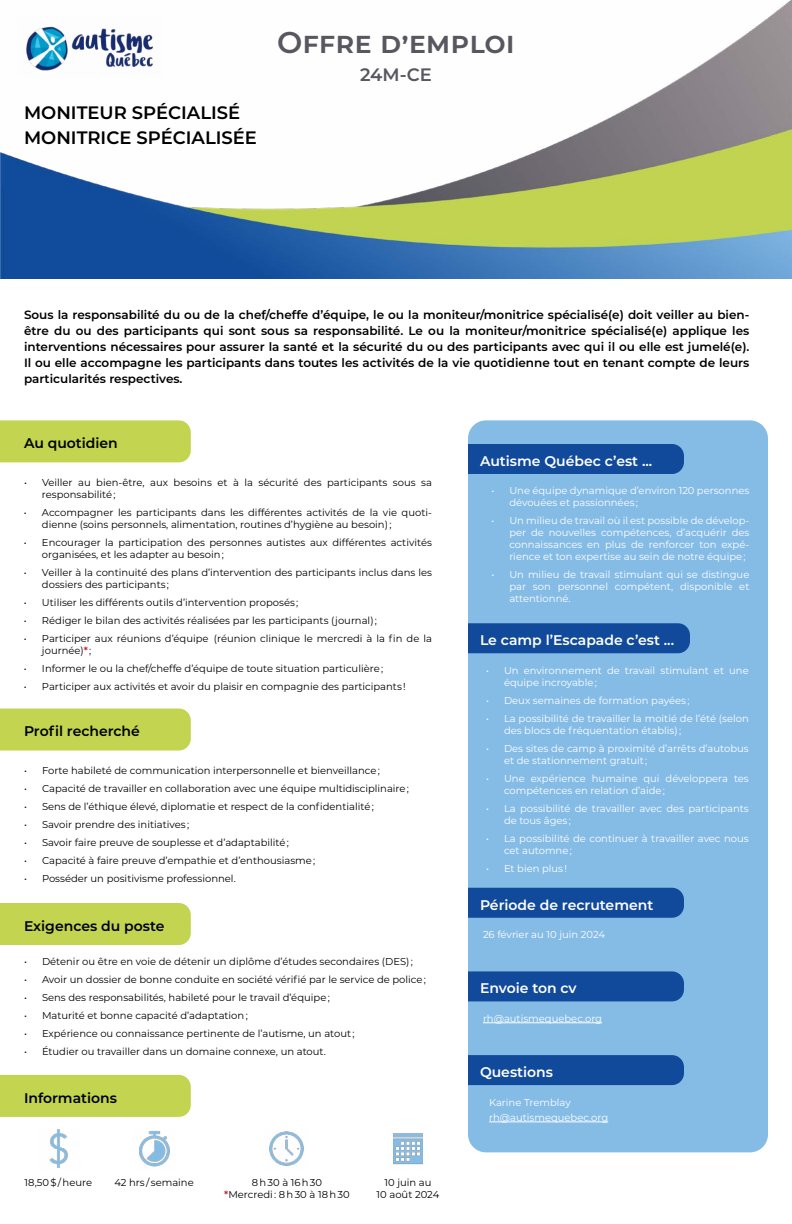
<style>
.page{position:relative;width:792px;height:1224px;background:#fff}
.page>*{position:absolute;margin:0;border:0;box-sizing:border-box;transform-origin:0 0}
.t1{font:600 30px "Montserrat";color:#58565f}
.t2{font:600 18px/24.6px "Montserrat";color:#000}
.t3{font:600 18px "Montserrat";color:#58565f}
.t4{font:600 14px "Montserrat";color:#fff}
.t5{font:600 14px "Montserrat";color:#000}
.t6{font:600 12px/16px "Montserrat";color:#000;text-align:justify}
.t7{font:10px/12px "Montserrat";color:#000}
.t8{font:10px/12px "Montserrat";color:#fff}
.s1{font-weight:600;color:#cd1719}
</style>
<div class="page">
<img style="left:0;top:0;width:792px;height:279px">
<div style="left:468px;top:420px;width:300px;height:732px;background:#85bce6;border-radius:18px"></div>
<div style="left:0;top:420px;width:191px;height:42px;background:#c2d450"></div>
<div style="left:0;top:709px;width:191px;height:42px;background:#c2d450"></div>
<img style="left:17px;top:17px;width:144px;height:60px">
<div style="left:0;top:903px;width:191px;height:42px;background:#c2d450"></div>
<div style="left:468px;top:444px;width:216px;height:30px;background:#114a9b"></div>
<div style="left:468px;top:888px;width:216px;height:30px;background:#114a9b"></div>
<hr style="left:483px;top:1023px;width:119px;height:1px;background:#fff">
<div style="left:468px;top:971px;width:216px;height:30px;background:#114a9b"></div>
<hr style="left:489px;top:1122px;width:119px;height:1px;background:#fff">
<div style="left:468px;top:1055px;width:216px;height:30px;background:#114a9b"></div>
<div style="left:468px;top:623px;width:222px;height:30px;background:#114a9b"></div>
<div style="left:0;top:1075px;width:191px;height:42px;background:#c2d450"></div>
<img style="left:49px;top:1129px;width:19px;height:39px">
<img style="left:393px;top:1133px;width:30px;height:32px">
<img style="left:269px;top:1131px;width:35px;height:35px">
<img style="left:139px;top:1131px;width:31px;height:36px">
<h2 class="t2" style="left:24px;top:100px;width:235px">MONITEUR SPÉCIALISÉ<br>MONITRICE SPÉCIALISÉE</h2>
<h1 class="t1" style="left:277px;top:21px;width:239px">Offre d’emploi</h1>
<h2 class="t3" style="left:360px;top:61px;width:73px">24M-CE</h2>
<p class="t6" style="left:24px;top:306px;width:727px">Sous la responsabilité du ou de la chef/cheffe d’équipe, le ou la moniteur/monitrice spécialisé(e) doit veiller au bien&shy;être du ou des participants qui sont sous sa responsabilité. Le ou la moniteur/monitrice spécialisé(e) applique les interventions nécessaires pour assurer la santé et la sécurité du ou des participants avec qui il ou elle est jumelé(e).<br>Il ou elle accompagne les participants dans toutes les activités de la vie quotidienne tout en tenant compte de leurs particularités respectives.</p>
<h3 class="t5" style="left:24px;top:433px;width:95px">Au quotidien</h3>
<p class="t7" style="left:42px;top:476px;width:392px;text-indent:-18px">• Veiller au bien-être, aux besoins et à la sécurité des participants sous sa responsabilité ;</p>
<p class="t7" style="left:42px;top:506px;width:392px;text-indent:-18px">• Accompagner les participants dans les différentes activités de la vie quoti&shy;dienne (soins personnels, alimentation, routines d’hygiène au besoin) ;</p>
<p class="t7" style="left:42px;top:536px;width:391px;text-indent:-18px">• Encourager la participation des personnes autistes aux différentes activités organisées, et les adapter au besoin ;</p>
<p class="t7" style="left:42px;top:566px;width:392px;text-indent:-18px">• Veiller à la continuité des plans d’intervention des participants inclus dans les dossiers des participants ;</p>
<p class="t7" style="left:24px;top:596px;width:276px">• Utiliser les différents outils d’intervention proposés ;</p>
<p class="t7" style="left:24px;top:614px;width:355px">• Rédiger le bilan des activités réalisées par les participants (journal) ;</p>
<p class="t7" style="left:42px;top:632px;width:391px;text-indent:-18px">• Participer aux réunions d’équipe (réunion clinique le mercredi à la fin de la journée)<span class="s1">*</span> ;</p>
<p class="t7" style="left:24px;top:662px;width:361px">• Informer le ou la chef/cheffe d’équipe de toute situation particulière ;</p>
<p class="t7" style="left:24px;top:680px;width:383px">• Participer aux activités et avoir du plaisir en compagnie des participants !</p>
<h3 class="t5" style="left:24px;top:721px;width:118px">Profil recherché</h3>
<p class="t7" style="left:24px;top:764px;width:357px">• Forte habileté de communication interpersonnelle et bienveillance ;</p>
<p class="t7" style="left:24px;top:782px;width:387px">• Capacité de travailler en collaboration avec une équipe multidisciplinaire ;</p>
<p class="t7" style="left:24px;top:800px;width:351px">• Sens de l’éthique élevé, diplomatie et respect de la confidentialité ;</p>
<p class="t7" style="left:24px;top:818px;width:167px">• Savoir prendre des initiatives ;</p>
<p class="t7" style="left:24px;top:836px;width:266px">• Savoir faire preuve de souplesse et d’adaptabilité ;</p>
<p class="t7" style="left:24px;top:854px;width:293px">• Capacité à faire preuve d’empathie et d’enthousiasme ;</p>
<p class="t7" style="left:24px;top:872px;width:213px">• Posséder un positivisme professionnel.</p>
<h3 class="t5" style="left:24px;top:916px;width:142px">Exigences du poste</h3>
<p class="t7" style="left:24px;top:956px;width:390px">• Détenir ou être en voie de détenir un diplôme d’études secondaires (DES) ;</p>
<p class="t7" style="left:24px;top:974px;width:403px">• Avoir un dossier de bonne conduite en société vérifié par le service de police ;</p>
<p class="t7" style="left:24px;top:992px;width:307px">• Sens des responsabilités, habileté pour le travail d’équipe ;</p>
<p class="t7" style="left:24px;top:1010px;width:225px">• Maturité et bonne capacité d’adaptation ;</p>
<p class="t7" style="left:24px;top:1028px;width:332px">• Expérience ou connaissance pertinente de l’autisme, un atout ;</p>
<p class="t7" style="left:24px;top:1046px;width:303px">• Étudier ou travailler dans un domaine connexe, un atout.</p>
<h3 class="t5" style="left:24px;top:1088px;width:95px">Informations</h3>
<p class="t7" style="left:25px;top:1177px;width:69px">18,50 $ / heure</p>
<p class="t7" style="left:377px;top:1177px;width:64px;text-align:center">10 juin au<br>10 août 2024</p>
<p class="t7" style="left:114px;top:1177px;width:81px">42 hrs / semaine</p>
<p class="t7" style="left:224px;top:1177px;width:127px;text-align:center">8 h 30 à 16 h 30<br><span class="s1">*</span>Mercredi : 8 h 30 à 18 h 30</p>
<h3 class="t4" style="left:480px;top:451px;width:174px">Autisme Québec c’est ...</h3>
<p class="t8" style="left:509px;top:484px;width:241px;text-indent:-18px">• Une équipe dynamique d’environ 120 personnes dévouées et passionnées ;</p>
<p class="t8" style="left:509px;top:514px;width:241px;text-align:justify;text-indent:-18px">• Un milieu de travail où il est possible de dévelop&shy;per de nouvelles compétences, d’acquérir des connaissances en plus de renforcer ton expé&shy;rience et ton expertise au sein de notre équipe;</p>
<p class="t8" style="left:509px;top:568px;width:242px;text-align:justify;text-indent:-18px">• Un milieu de travail stimulant qui se distingue par son personnel compétent, disponible et attentionné.</p>
<h3 class="t4" style="left:480px;top:630px;width:196px">Le camp l’Escapade c’est ...</h3>
<p class="t8" style="left:504px;top:664px;width:246px;text-indent:-18px">• Un environnement de travail stimulant et une équipe incroyable;</p>
<p class="t8" style="left:486px;top:694px;width:205px">• Deux semaines de formation payées ;</p>
<p class="t8" style="left:504px;top:712px;width:246px;text-indent:-18px">• La possibilité de travailler la moitié de l’été (selon des blocs de fréquentation établis);</p>
<p class="t8" style="left:504px;top:742px;width:246px;text-indent:-18px">• Des sites de camp à proximité d’arrêts d’autobus et de stationnement gratuit ;</p>
<p class="t8" style="left:504px;top:772px;width:246px;text-indent:-18px">• Une expérience humaine qui développera tes compétences en relation d’aide;</p>
<p class="t8" style="left:504px;top:802px;width:246px;text-indent:-18px">• La possibilité de travailler avec des participants de tous âges ;</p>
<p class="t8" style="left:504px;top:832px;width:246px;text-indent:-18px">• La possibilité de continuer à travailler avec nous cet automne;</p>
<p class="t8" style="left:486px;top:862px;width:83px">• Et bien plus !</p>
<h3 class="t4" style="left:480px;top:895px;width:175px">Période de recrutement</h3>
<p class="t8" style="left:483px;top:928px;width:124px">26 février au 10 juin 2024</p>
<h3 class="t4" style="left:480px;top:978px;width:98px">Envoie ton cv</h3>
<p class="t8" style="left:483px;top:1012px;width:121px">rh@autismequebec.org</p>
<h3 class="t4" style="left:480px;top:1062px;width:75px">Questions</h3>
<p class="t8" style="left:489px;top:1094px;width:121px;line-height:15px">Karine Tremblay rh@autismequebec.org</p>
</div>
